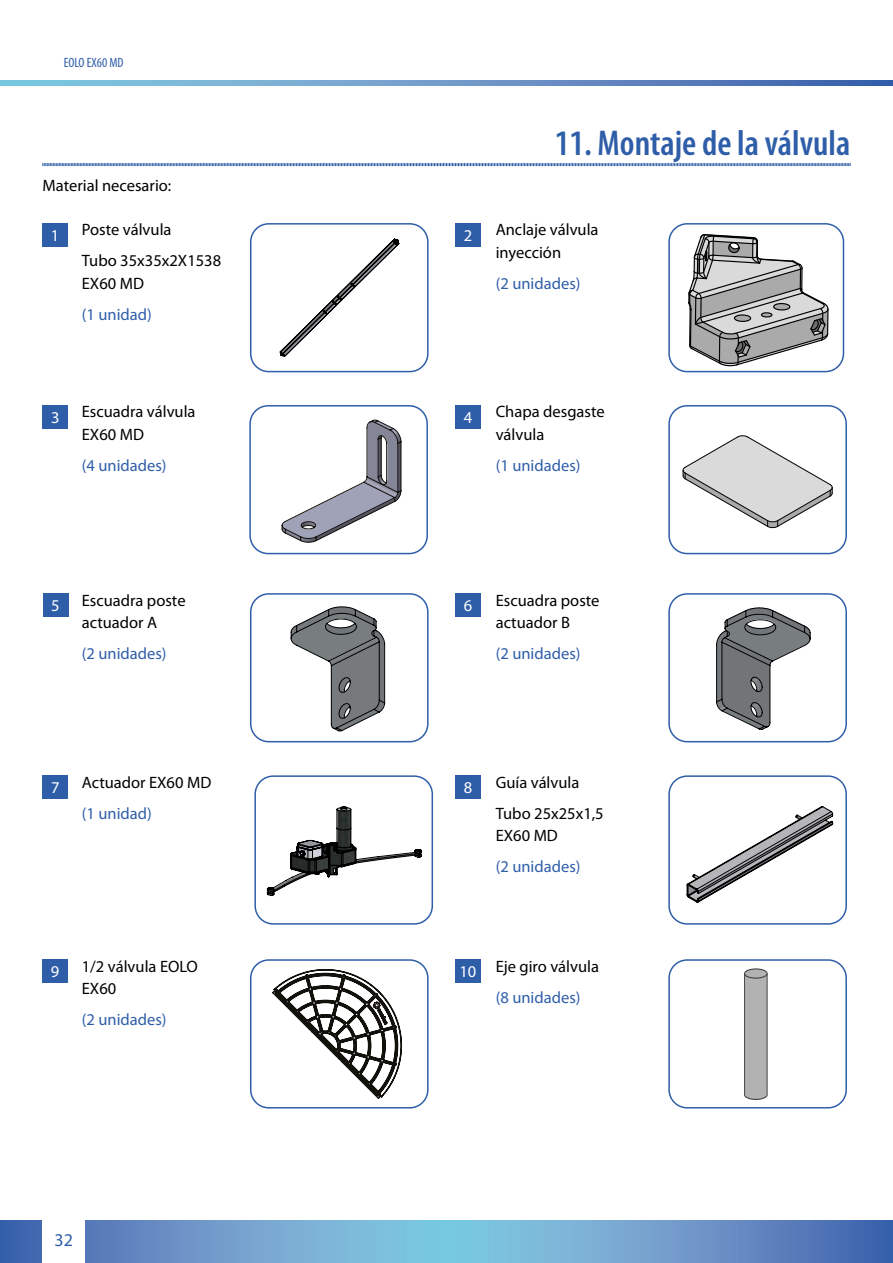
<style>
.page{position:relative;width:893px;height:1263px;background:#fff}
.page>*{position:absolute;margin:0;border:0;box-sizing:border-box;transform-origin:0 0}
.t1{font:600 condensed 36px "Myriad Pro";color:#2f5ea9}
.t2{font:18px "Myriad Pro";color:#2f5ea9}
.t3{font:16.5px/22.5px "Myriad Pro";color:#000}
.t4{font:16.5px "Myriad Pro";color:#2f5ea9}
.t5{font:16.5px "Myriad Pro";color:#fff}
.t6{font:condensed 13.5px "Myriad Pro";color:#2f5ea9}
</style>
<div class="page">
<svg style="left:0;top:1220px;width:893px;height:43px"></svg>
<svg style="left:0;top:81px;width:893px;height:4px"></svg>
<div style="left:43px;top:1218px;width:42px;height:45px;background:#fff"></div>
<div style="left:43px;top:223px;width:25px;height:23px;background:#2f5ea9"></div>
<div style="left:43px;top:405px;width:25px;height:23px;background:#2f5ea9"></div>
<div style="left:43px;top:593px;width:25px;height:23px;background:#2f5ea9"></div>
<div style="left:455px;top:405px;width:25px;height:23px;background:#2f5ea9"></div>
<div style="left:455px;top:223px;width:25px;height:23px;background:#2f5ea9"></div>
<div style="left:455px;top:593px;width:25px;height:23px;background:#2f5ea9"></div>
<div style="left:43px;top:775px;width:25px;height:24px;background:#2f5ea9"></div>
<div style="left:455px;top:775px;width:25px;height:24px;background:#2f5ea9"></div>
<div style="left:43px;top:959px;width:25px;height:24px;background:#2f5ea9"></div>
<div style="left:455px;top:959px;width:25px;height:24px;background:#2f5ea9"></div>
<svg style="left:688px;top:234px;width:141px;height:133px"></svg>
<div style="left:668px;top:223px;width:176px;height:149px;border:2px solid #2f5ea9;border-radius:18px"></div>
<svg style="left:291px;top:606px;width:95px;height:125px"></svg>
<div style="left:250px;top:593px;width:179px;height:149px;border:2px solid #2f5ea9;border-radius:18px"></div>
<svg style="left:280px;top:239px;width:119px;height:118px"></svg>
<div style="left:250px;top:223px;width:179px;height:149px;border:2px solid #2f5ea9;border-radius:18px"></div>
<img style="left:281px;top:419px;width:121px;height:124px">
<svg style="left:282px;top:420px;width:119px;height:122px"></svg>
<div style="left:249px;top:405px;width:179px;height:149px;border:2px solid #2f5ea9;border-radius:18px"></div>
<svg style="left:682px;top:435px;width:151px;height:93px"></svg>
<div style="left:668px;top:405px;width:179px;height:149px;border:2px solid #2f5ea9;border-radius:18px"></div>
<svg style="left:267px;top:806px;width:155px;height:90px"></svg>
<div style="left:254px;top:775px;width:179px;height:150px;border:2px solid #2f5ea9;border-radius:18px"></div>
<svg style="left:687px;top:806px;width:146px;height:96px"></svg>
<div style="left:668px;top:775px;width:179px;height:150px;border:2px solid #2f5ea9;border-radius:18px"></div>
<svg style="left:272px;top:969px;width:130px;height:130px"></svg>
<div style="left:250px;top:959px;width:179px;height:149px;border:2px solid #2f5ea9;border-radius:18px"></div>
<svg style="left:744px;top:975px;width:23px;height:125px"></svg>
<div style="left:745px;top:969px;width:22px;height:9px;background:#b3b2b2;border-radius:50%"></div>
<div style="left:744px;top:969px;width:23px;height:9px;border:1px solid #3c3c3b;border-radius:50%"></div>
<div style="left:668px;top:959px;width:179px;height:149px;border:2px solid #2f5ea9;border-radius:18px"></div>
<svg style="left:716px;top:607px;width:95px;height:123px"></svg>
<div style="left:668px;top:593px;width:179px;height:149px;border:2px solid #2f5ea9;border-radius:18px"></div>
<svg style="left:42px;top:163px;width:809px;height:4px"></svg>
<p class="t6" style="left:64px;top:54px;width:61px">EOLO EX60 MD</p>
<p class="t3" style="left:43px;top:174px;width:130px">Material necesario:</p>
<p class="t3" style="left:82px;top:214px;width:141px;line-height:31px">Poste válvula<br>Tubo 35x35x2X1538</p>
<p class="t3" style="left:82px;top:272px;width:64px">EX60 MD</p>
<p class="t4" style="left:82px;top:304px;width:72px">(1 unidad)</p>
<p class="t5" style="left:51px;top:225px;width:10px">1</p>
<p class="t5" style="left:51px;top:407px;width:10px">3</p>
<p class="t3" style="left:82px;top:400px;width:115px">Escuadra válvula<br>EX60 MD</p>
<p class="t4" style="left:82px;top:455px;width:86px">(4 unidades)</p>
<p class="t5" style="left:464px;top:225px;width:10px">2</p>
<h1 class="t1" style="left:555px;top:123px;width:297px">11. Montaje de la válvula</h1>
<p class="t3" style="left:496px;top:218px;width:104px">Anclaje válvula inyección</p>
<p class="t4" style="left:496px;top:273px;width:86px">(2 unidades)</p>
<p class="t5" style="left:464px;top:407px;width:10px">4</p>
<p class="t3" style="left:496px;top:400px;width:110px">Chapa desgaste válvula</p>
<p class="t4" style="left:496px;top:455px;width:86px">(1 unidades)</p>
<p class="t5" style="left:51px;top:595px;width:10px">5</p>
<p class="t3" style="left:82px;top:588px;width:105px">Escuadra poste actuador A</p>
<p class="t4" style="left:82px;top:643px;width:86px">(2 unidades)</p>
<p class="t5" style="left:464px;top:595px;width:10px">6</p>
<p class="t3" style="left:496px;top:588px;width:105px">Escuadra poste actuador B</p>
<p class="t4" style="left:496px;top:643px;width:86px">(2 unidades)</p>
<p class="t3" style="left:82px;top:771px;width:131px">Actuador EX60 MD</p>
<p class="t4" style="left:82px;top:803px;width:72px">(1 unidad)</p>
<p class="t5" style="left:51px;top:777px;width:10px">7</p>
<p class="t5" style="left:464px;top:777px;width:10px">8</p>
<p class="t3" style="left:496px;top:766px;width:109px;line-height:31px">Guía válvula<br>Tubo 25x25x1,5</p>
<p class="t3" style="left:496px;top:824px;width:64px">EX60 MD</p>
<p class="t4" style="left:496px;top:856px;width:86px">(2 unidades)</p>
<p class="t3" style="left:82px;top:954px;width:118px">1/2 válvula EOLO<br>EX60</p>
<p class="t4" style="left:82px;top:1009px;width:86px">(2 unidades)</p>
<p class="t5" style="left:51px;top:961px;width:10px">9</p>
<p class="t5" style="left:459px;top:961px;width:18px">10</p>
<p class="t3" style="left:496px;top:954px;width:105px">Eje giro válvula</p>
<p class="t4" style="left:496px;top:987px;width:86px">(8 unidades)</p>
<p class="t2" style="left:55px;top:1229px;width:20px">32</p>
</div>
